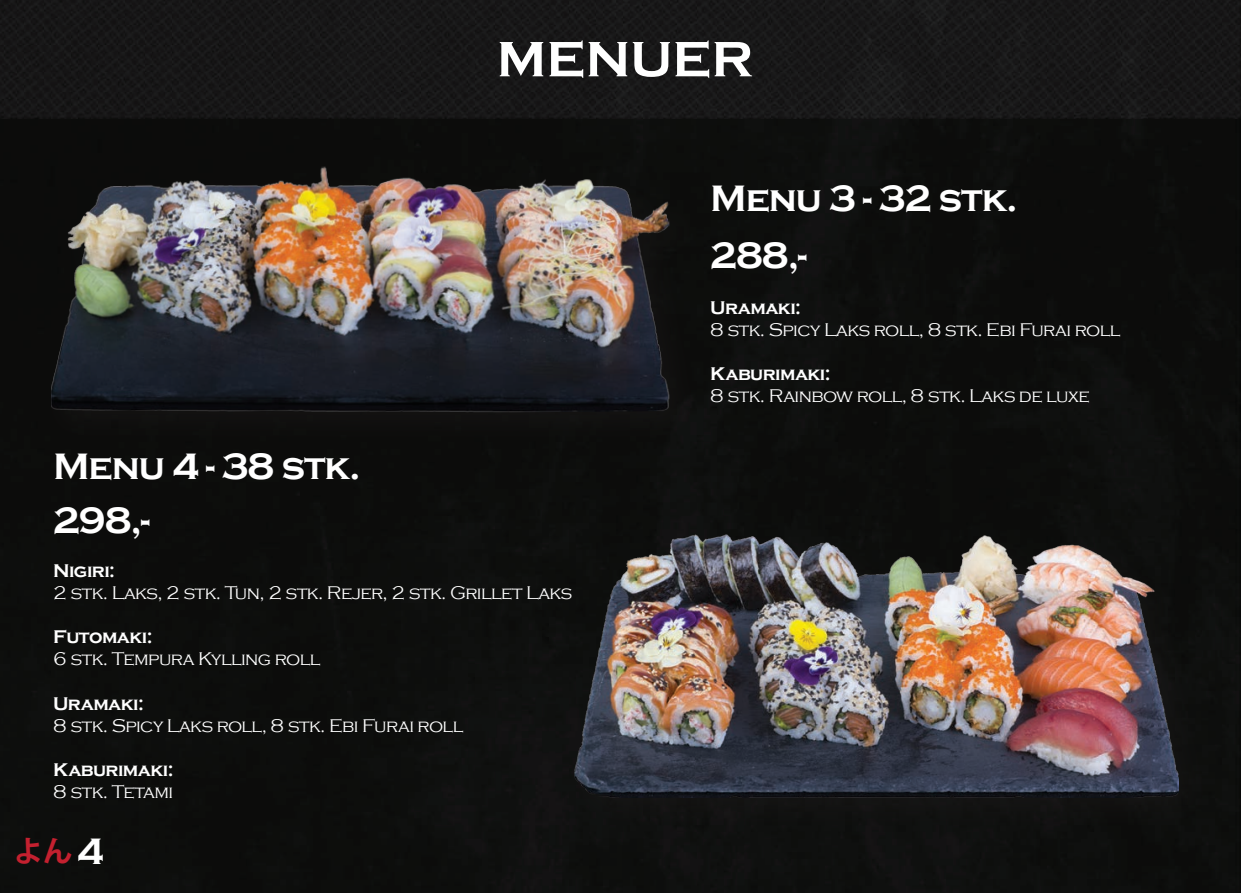
<style>
.page{position:relative;width:1241px;height:893px;background:#fff}
.page>*{position:absolute;margin:0;border:0;box-sizing:border-box;transform-origin:0 0}
.t1{font:700 51.45px "Copperplate Gothic";color:#fff}
.t2{font:700 37.8px/54.8px "Copperplate Gothic";letter-spacing:-.03em;color:#fff}
.t3{font:700 29.4px "Adobe Gothic Std";color:#c4202f}
.t4{font:300 18.9px "Copperplate Gothic";letter-spacing:-.03em;color:#fff}
.t5{font:700 18.9px "Copperplate Gothic";letter-spacing:-.03em;color:#fff}
.s1{font-family:"Copperplate Gothic";font-size:37.8px;color:#fff}
</style>
<div class="page">
<img style="left:0;top:0;width:1240px;height:893px">
<div style="left:37px;top:156px;width:669px;height:295px;background:#0d0d0c"></div>
<img style="left:51px;top:166px;width:619px;height:247px">
<div style="left:561px;top:523px;width:655px;height:314px;background:#0f100f"></div>
<img style="left:574px;top:535px;width:604px;height:263px">
<h1 class="t1" style="left:496px;top:31px;width:254px">MENUER</h1>
<h2 class="t2" style="left:710px;top:172px;width:309px">Menu 3 - 32 stk.</h2>
<h2 class="t2" style="left:710px;top:229px;width:98px">288,-</h2>
<h2 class="t2" style="left:53px;top:439px;width:309px">Menu 4 - 38 stk.<br>298,-</h2>
<p class="t5" style="left:53px;top:560px;width:63px">Nigiri:</p>
<p class="t4" style="left:53px;top:583px;width:520px">2 stk. Laks, 2 stk. Tun, 2 stk. Rejer, 2 stk. Grillet Laks</p>
<p class="t5" style="left:53px;top:627px;width:101px">Futomaki:</p>
<p class="t4" style="left:53px;top:649px;width:269px">6 stk. Tempura Kylling roll</p>
<p class="t5" style="left:53px;top:693px;width:92px">Uramaki:</p>
<p class="t4" style="left:53px;top:715px;width:411px">8 stk. Spicy Laks roll, 8 stk. Ebi Furai roll</p>
<p class="t5" style="left:53px;top:759px;width:122px">Kaburimaki:</p>
<p class="t4" style="left:53px;top:781px;width:121px">8 stk. Tetami</p>
<h3 class="t3" style="left:14px;top:834px;width:91px">よん<span class="s1">4</span></h3>
<p class="t5" style="left:710px;top:297px;width:92px">Uramaki:</p>
<p class="t4" style="left:710px;top:320px;width:411px">8 stk. Spicy Laks roll, 8 stk. Ebi Furai roll</p>
<p class="t5" style="left:710px;top:364px;width:122px">Kaburimaki:</p>
<p class="t4" style="left:710px;top:386px;width:381px">8 stk. Rainbow roll, 8 stk. Laks de luxe</p>
</div>
